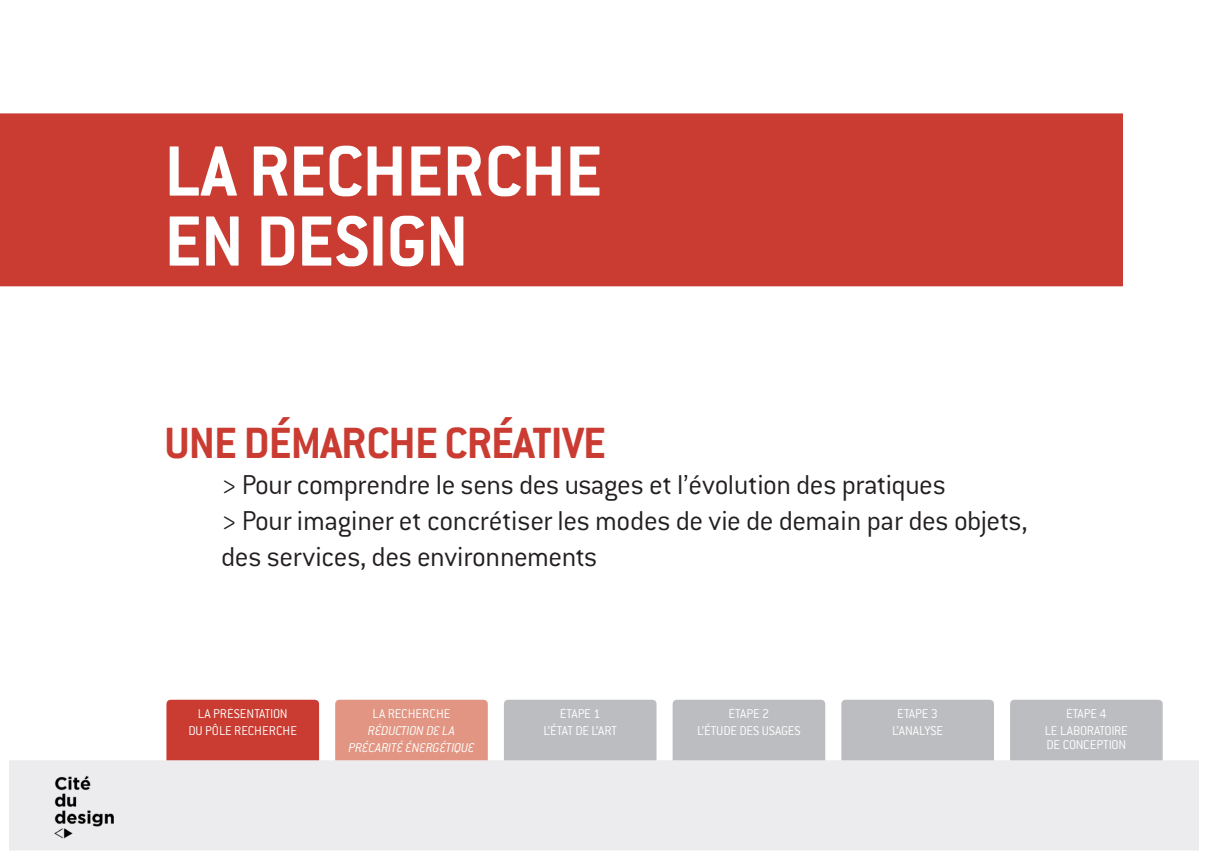
<style>
.page{position:relative;width:1208px;height:859px;background:#fff}
.page>*{position:absolute;margin:0;border:0;box-sizing:border-box;transform-origin:0 0}
.t1{font:700 78px "Conduit ITC";letter-spacing:-.01em;color:#fff}
.t2{font:700 48px "Conduit ITC";letter-spacing:-.02em;color:#ca3b31}
.t3{font:300 30px "Conduit ITC";letter-spacing:-.015em;color:#231f20}
.t4{font:300 14px "Conduit ITC";color:#fff}
.t5{font:italic 300 14px "Conduit ITC";letter-spacing:-.005em;color:#fff}
.t6{font:300 14px "Conduit ITC";letter-spacing:-.02em;color:#fff}
.t7{font:300 14px "Conduit ITC";letter-spacing:-.025em;color:#fff}
</style>
<div class="page">
<div style="left:170px;top:704px;width:145px;height:106px;background:#ca3b31"></div>
<div style="left:166px;top:700px;width:153px;height:114px;border:8px solid #ca3b31"></div>
<div style="left:508px;top:704px;width:144px;height:106px;background:#bcbdc0"></div>
<div style="left:504px;top:700px;width:152px;height:114px;border:8px solid #bcbdc0"></div>
<div style="left:845px;top:704px;width:145px;height:106px;background:#bcbdc0"></div>
<div style="left:841px;top:700px;width:153px;height:114px;border:8px solid #bcbdc0"></div>
<div style="left:676px;top:704px;width:145px;height:106px;background:#bcbdc0"></div>
<div style="left:672px;top:700px;width:153px;height:114px;border:8px solid #bcbdc0"></div>
<div style="left:1014px;top:704px;width:144px;height:106px;background:#bcbdc0"></div>
<div style="left:1010px;top:700px;width:152px;height:114px;border:8px solid #bcbdc0"></div>
<div style="left:339px;top:704px;width:145px;height:106px;background:#e29582"></div>
<div style="left:335px;top:700px;width:153px;height:114px;border:8px solid #e29582"></div>
<div style="left:9px;top:760px;width:1190px;height:90px;background:#ececee"></div>
<img style="left:47px;top:774px;width:81px;height:75px">
<div style="left:0;top:113px;width:1123px;height:173px;background:#ca3b31"></div>
<p class="t1" style="left:164px;top:126px;width:439px">LA RECHERCHE</p>
<p class="t1" style="left:164px;top:196px;width:306px">EN DESIGN</p>
<p class="t2" style="left:164px;top:415px;width:443px">UNE DÉMARCHE CRÉATIVE</p>
<p class="t3" style="left:221px;top:468px;width:726px">&gt; Pour comprendre le sens des usages et l’évolution des pratiques</p>
<p class="t3" style="left:221px;top:504px;width:808px">&gt; Pour imaginer et concrétiser les modes de vie de demain par des objets,</p>
<p class="t3" style="left:221px;top:540px;width:377px">des services, des environnements</p>
<p class="t4" style="left:198px;top:706px;width:91px">LA PRÉSENTATION</p>
<p class="t4" style="left:188px;top:723px;width:110px">DU PÔLE RECHERCHE</p>
<p class="t4" style="left:372px;top:706px;width:80px">LA RECHERCHE</p>
<p class="t5" style="left:368px;top:723px;width:89px">RÉDUCTION DE LA</p>
<p class="t5" style="left:348px;top:740px;width:127px">PRÉCARITÉ ÉNERGÉTIQUE</p>
<p class="t4" style="left:560px;top:706px;width:42px">ÉTAPE 1</p>
<p class="t7" style="left:543px;top:723px;width:75px">L’ÉTAT DE L’ART</p>
<p class="t4" style="left:728px;top:706px;width:42px">ÉTAPE 2</p>
<p class="t4" style="left:697px;top:723px;width:105px">L’ÉTUDE DES USAGES</p>
<p class="t4" style="left:897px;top:706px;width:42px">ÉTAPE 3</p>
<p class="t4" style="left:892px;top:723px;width:53px">L’ANALYSE</p>
<p class="t4" style="left:1066px;top:706px;width:42px">ÉTAPE 4</p>
<p class="t6" style="left:1044px;top:723px;width:85px">LE LABORATOIRE</p>
<p class="t6" style="left:1046px;top:737px;width:81px">DE CONCEPTION</p>
</div>
